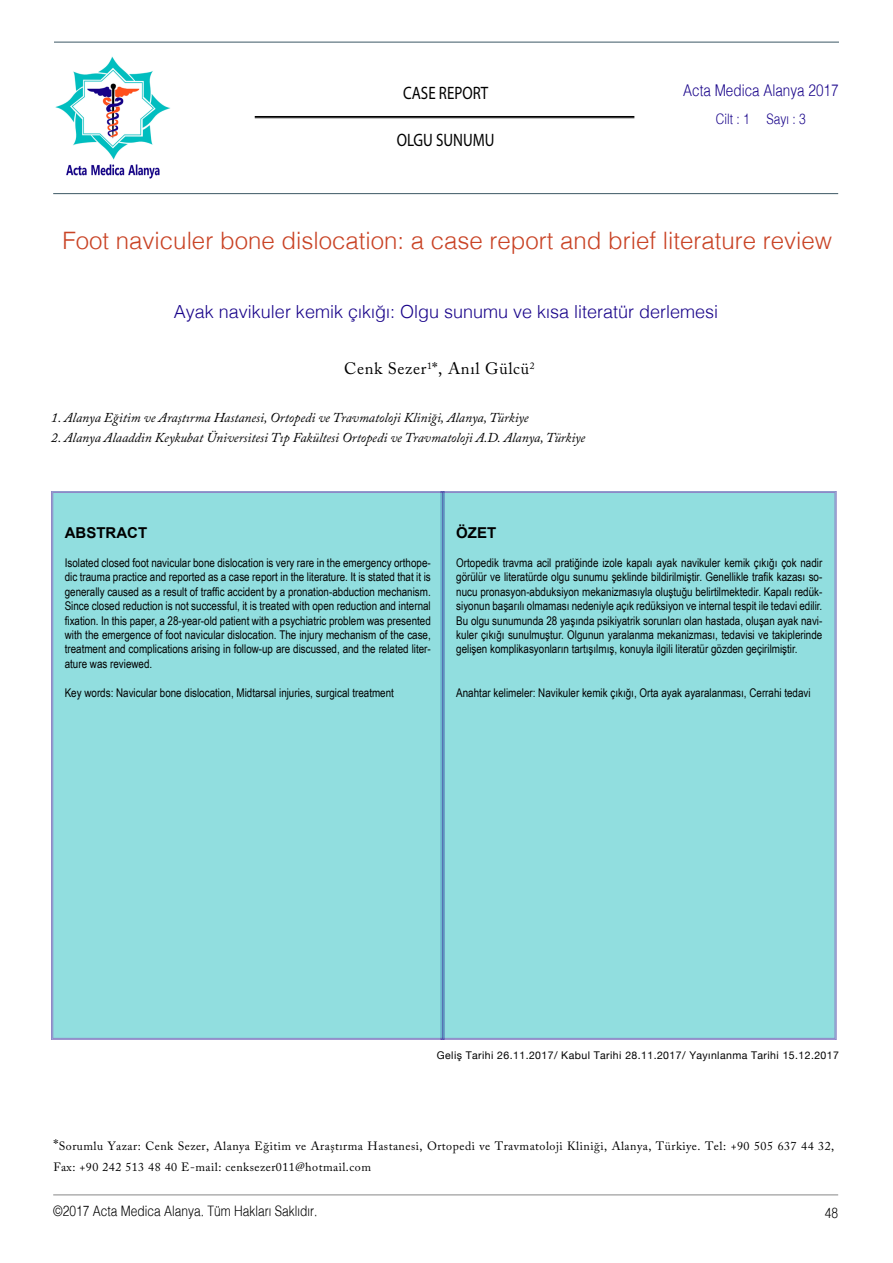
<style>
.page{position:relative;width:893px;height:1263px;background:#fff}
.page>*{position:absolute;margin:0;border:0;box-sizing:border-box;transform-origin:0 0}
.t1{font:300 24px "Helvetica";color:#c94325}
.t2{font:300 18px "Helvetica";color:#19048a}
.t3{font:18px "Myriad Pro";color:#000;scale:.83 1}
.Ana_Metin_Al__ActaMe{font:16.5px "Adobe Caslon Pro";letter-spacing:.04em;color:#000}
.t4{font:300 16.2px "Helv";color:#19048a;scale:.83 1}
.t5{font:700 15px "Arial";color:#000}
.t6{font:300 14.4px "Helv";color:#000;scale:.83 1}
.t7{font:300 14.4px "Helv";color:#19048a;scale:.83 1}
.Kurumlar{font:italic 13.5px "Adobe Caslon Pro";color:#000}
.Özet_Metin_Al__ActaM{font:12px/14.4px "Arial Narrow";color:#000;text-align:justify}
.Ana_Metin_Al__ActaMe-2{font:12px/21px "Adobe Caslon Pro";letter-spacing:.04em;color:#000}
.Ana_Metin_Al__ActaMe-3{font:10.65px "Helvetica Neue";letter-spacing:.04em;color:#000}
.s1{font-size:15px}
</style>
<div class="page">
<hr style="left:54px;top:42px;width:785px;height:1px;background:#3c5764">
<hr style="left:53px;top:193px;width:785px;height:1px;background:#3c5764">
<hr style="left:53px;top:1194px;width:785px;height:1px;background:#000">
<img style="left:55px;top:56px;width:115px;height:123px">
<hr style="left:255px;top:116px;width:379px;height:1px;background:#000">
<hr style="left:255px;top:117px;width:379px;height:1px;background:#000">
<div style="left:444px;top:491px;width:392px;height:549px;background:#91dedf"></div>
<div style="left:51px;top:491px;width:393px;height:549px;background:#91dedf"></div>
<p class="t3" style="left:403px;top:82px;width:104px">CASE REPORT</p>
<p class="t3" style="left:397px;top:129px;width:119px">OLGU SUNUMU</p>
<h3 class="t4" style="left:683px;top:80px;width:189px">Acta Medica Alanya 2017</h3>
<p class="t7" style="left:716px;top:110px;width:110px">Cilt : 1 Sayı : 3</p>
<p class="t1" style="left:63px;top:220px;width:771px">Foot naviculer bone dislocation: a case report and brief literature review</p>
<p class="t2" style="left:174px;top:296px;width:546px">Ayak navikuler kemik çıkığı: Olgu sunumu ve kısa literatür derlemesi</p>
<p class="Ana_Metin_Al__ActaMe" style="left:344px;top:359px;width:192px">Cenk Sezer<sup>1</sup>*, Anıl Gülcü<sup>2</sup></p>
<p class="Kurumlar" style="left:51px;top:410px;width:479px">1. Alanya Eğitim ve Araştırma Hastanesi, Ortopedi ve Travmatoloji Kliniği, Alanya, Türkiye</p>
<p class="Kurumlar" style="left:51px;top:429px;width:536px">2. Alanya Alaaddin Keykubat Üniversitesi Tıp Fakültesi Ortopedi ve Travmatoloji A.D. Alanya, Türkiye</p>
<p class="t5" style="left:65px;top:522px;width:84px">ABSTRACT</p>
<p class="Özet_Metin_Al__ActaM" style="left:65px;top:555px;width:368px">Isolated closed foot navicular bone dislocation is very rare in the emergency orthope&shy;dic trauma practice and reported as a case report in the literature. It is stated that it is generally caused as a result of traffic accident by a pronation-abduction mechanism.<br>Since closed reduction is not successful, it is treated with open reduction and internal fixation. In this paper, a 28-year-old patient with a psychiatric problem was presented with the emergence of foot navicular dislocation. The injury mechanism of the case, treatment and complications arising in follow-up are discussed, and the related liter&shy;ature was reviewed.</p>
<p class="Özet_Metin_Al__ActaM" style="left:65px;top:685px;width:331px">Key words: Navicular bone dislocation, Midtarsal injuries, surgical treatment</p>
<p class="t5" style="left:456px;top:522px;width:42px">ÖZET</p>
<p class="Özet_Metin_Al__ActaM" style="left:456px;top:555px;width:368px">Ortopedik travma acil pratiğinde izole kapalı ayak navikuler kemik çıkığı çok nadir görülür ve literatürde olgu sunumu şeklinde bildirilmiştir. Genellikle trafik kazası so&shy;nucu pronasyon-abduksiyon mekanizmasıyla oluştuğu belirtilmektedir. Kapalı redük&shy;siyonun başarılı olmaması nedeniyle açık redüksiyon ve internal tespit ile tedavi edilir.<br>Bu olgu sunumunda 28 yaşında psikiyatrik sorunları olan hastada, oluşan ayak navi&shy;kuler çıkığı sunulmuştur. Olgunun yaralanma mekanizması, tedavisi ve takiplerinde gelişen komplikasyonların tartışılmış, konuyla ilgili literatür gözden geçirilmiştir.</p>
<p class="Özet_Metin_Al__ActaM" style="left:456px;top:685px;width:356px">Anahtar kelimeler: Navikuler kemik çıkığı, Orta ayak ayaralanması, Cerrahi tedavi</p>
<p class="Ana_Metin_Al__ActaMe-3" style="left:437px;top:1048px;width:404px">Geliş Tarihi 26.11.2017/ Kabul Tarihi 28.11.2017/ Yayınlanma Tarihi 15.12.2017</p>
<p class="Ana_Metin_Al__ActaMe-2" style="left:53px;top:1136px;width:782px"><span class="s1">*</span>Sorumlu Yazar: Cenk Sezer, Alanya Eğitim ve Araştırma Hastanesi, Ortopedi ve Travmatoloji Kliniği, Alanya, Türkiye. Tel: +90 505 637 44 32,<br>Fax: +90 242 513 48 40 E-mail: cenksezer011@hotmail.com</p>
<p class="t6" style="left:53px;top:1202px;width:320px">©2017 Acta Medica Alanya. Tüm Hakları Saklıdır.</p>
<p class="t6" style="left:825px;top:1204px;width:18px">48</p>
</div>
